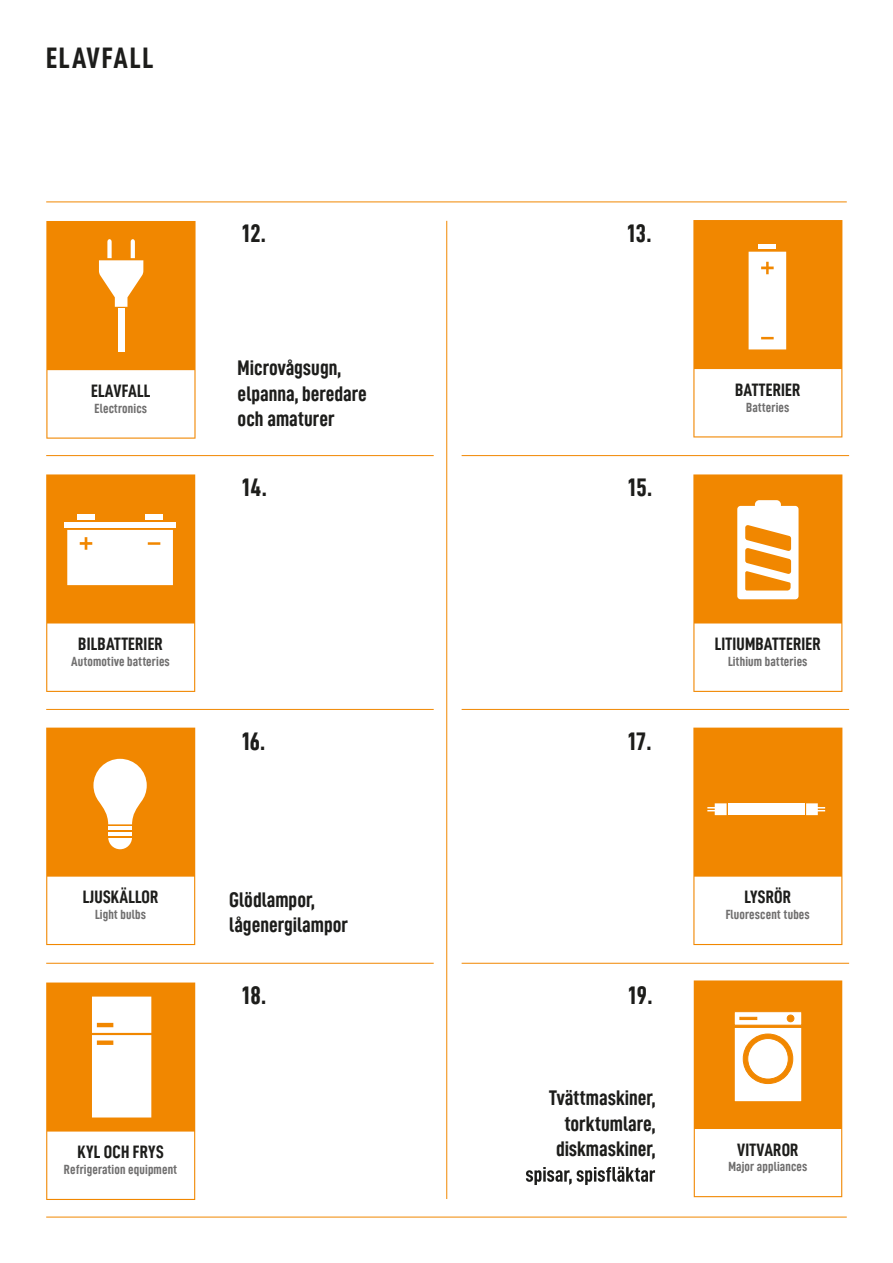
<style>
.page{position:relative;width:893px;height:1263px;background:#fff}
.page>*{position:absolute;margin:0;border:0;box-sizing:border-box;transform-origin:0 0}
.t1{font:29.7px "D DIN Condensed Bold";letter-spacing:.055em;color:#1d1d1b}
.t2{font:25.5px "D DIN Condensed Bold";letter-spacing:.03em;color:#1d1d1b}
.t3{font:21.3px/25.5px "D DIN Condensed Bold";color:#1d1d1b}
.t4{font:18px "D DIN Condensed Bold";letter-spacing:.01em;color:#1d1d1b}
.t5{font:13.35px "D DIN Condensed Bold";letter-spacing:.01em;color:#706f6f}
</style>
<div class="page">
<hr style="left:46px;top:709px;width:388px;height:1px;background:#f18700">
<hr style="left:462px;top:709px;width:387px;height:1px;background:#f18700">
<hr style="left:46px;top:455px;width:388px;height:1px;background:#f18700">
<hr style="left:46px;top:202px;width:801px;height:1px;background:#f18700">
<hr style="left:46px;top:1217px;width:801px;height:1px;background:#f18700">
<hr style="left:462px;top:455px;width:387px;height:1px;background:#f18700">
<hr style="left:446px;top:221px;width:1px;height:978px;background:#f18700">
<hr style="left:46px;top:963px;width:388px;height:1px;background:#f18700">
<hr style="left:462px;top:963px;width:387px;height:1px;background:#f18700">
<svg style="left:526px;top:1167px;width:129px;height:18px"></svg>
<svg style="left:46px;top:221px;width:150px;height:218px"></svg>
<svg style="left:46px;top:982px;width:149px;height:218px"></svg>
<svg style="left:694px;top:980px;width:148px;height:217px"></svg>
<svg style="left:693px;top:220px;width:149px;height:217px"></svg>
<div style="left:759px;top:244px;width:17px;height:5px;background:#fff"></div>
<svg style="left:693px;top:728px;width:149px;height:217px"></svg>
<svg style="left:46px;top:474px;width:149px;height:218px"></svg>
<div style="left:65px;top:522px;width:111px;height:5px;background:#fff"></div>
<div style="left:77px;top:515px;width:18px;height:5px;background:#fff"></div>
<div style="left:145px;top:515px;width:18px;height:5px;background:#fff"></div>
<svg style="left:693px;top:474px;width:149px;height:218px"></svg>
<svg style="left:46px;top:728px;width:149px;height:217px"></svg>
<hr style="left:108px;top:832px;width:24px;height:4px;background:#fff">
<hr style="left:108px;top:827px;width:24px;height:3px;background:#fff">
<h1 class="t1" style="left:46px;top:42px;width:109px">ELAVFALL</h1>
<h2 class="t2" style="left:242px;top:219px;width:25px">12.</h2>
<h2 class="t2" style="left:628px;top:219px;width:25px">13.</h2>
<h3 class="t4" style="left:91px;top:381px;width:61px">ELAVFALL</h3>
<p class="t5" style="left:95px;top:401px;width:54px">Electronics</p>
<h3 class="t3" style="left:238px;top:355px;width:131px">Microvågsugn, elpanna, beredare och amaturer</h3>
<h3 class="t4" style="left:735px;top:380px;width:67px">BATTERIER</h3>
<p class="t5" style="left:746px;top:400px;width:45px">Batteries</p>
<h2 class="t2" style="left:242px;top:473px;width:26px">14.</h2>
<h2 class="t2" style="left:628px;top:473px;width:25px">15.</h2>
<h3 class="t4" style="left:78px;top:634px;width:86px">BILBATTERIER</h3>
<p class="t5" style="left:71px;top:654px;width:100px">Automotive batteries</p>
<h3 class="t4" style="left:715px;top:634px;width:108px">LITIUMBATTERIER</h3>
<p class="t5" style="left:728px;top:654px;width:81px">Lithium batteries</p>
<h2 class="t2" style="left:242px;top:727px;width:24px">16.</h2>
<h2 class="t2" style="left:628px;top:727px;width:25px">17.</h2>
<h3 class="t4" style="left:83px;top:887px;width:77px">LJUSKÄLLOR</h3>
<p class="t5" style="left:95px;top:907px;width:52px">Light bulbs</p>
<h3 class="t3" style="left:229px;top:886px;width:120px">Glödlampor, lågenergilampor</h3>
<h3 class="t4" style="left:745px;top:887px;width:48px">LYSRÖR</h3>
<p class="t5" style="left:726px;top:907px;width:86px">Fluorescent tubes</p>
<h2 class="t2" style="left:242px;top:981px;width:25px">18.</h2>
<h2 class="t2" style="left:629px;top:981px;width:25px">19.</h2>
<h3 class="t4" style="left:78px;top:1142px;width:88px">KYL OCH FRYS</h3>
<p class="t5" style="left:64px;top:1162px;width:115px">Refrigeration equipment</p>
<h3 class="t3" style="left:549px;top:1085px;width:108px;text-align:right">Tvättmaskiner, torktumlare, diskmaskiner,</h3>
<h3 class="t4" style="left:737px;top:1139px;width:63px">VITVAROR</h3>
<p class="t5" style="left:728px;top:1159px;width:80px">Major appliances</p>
</div>
